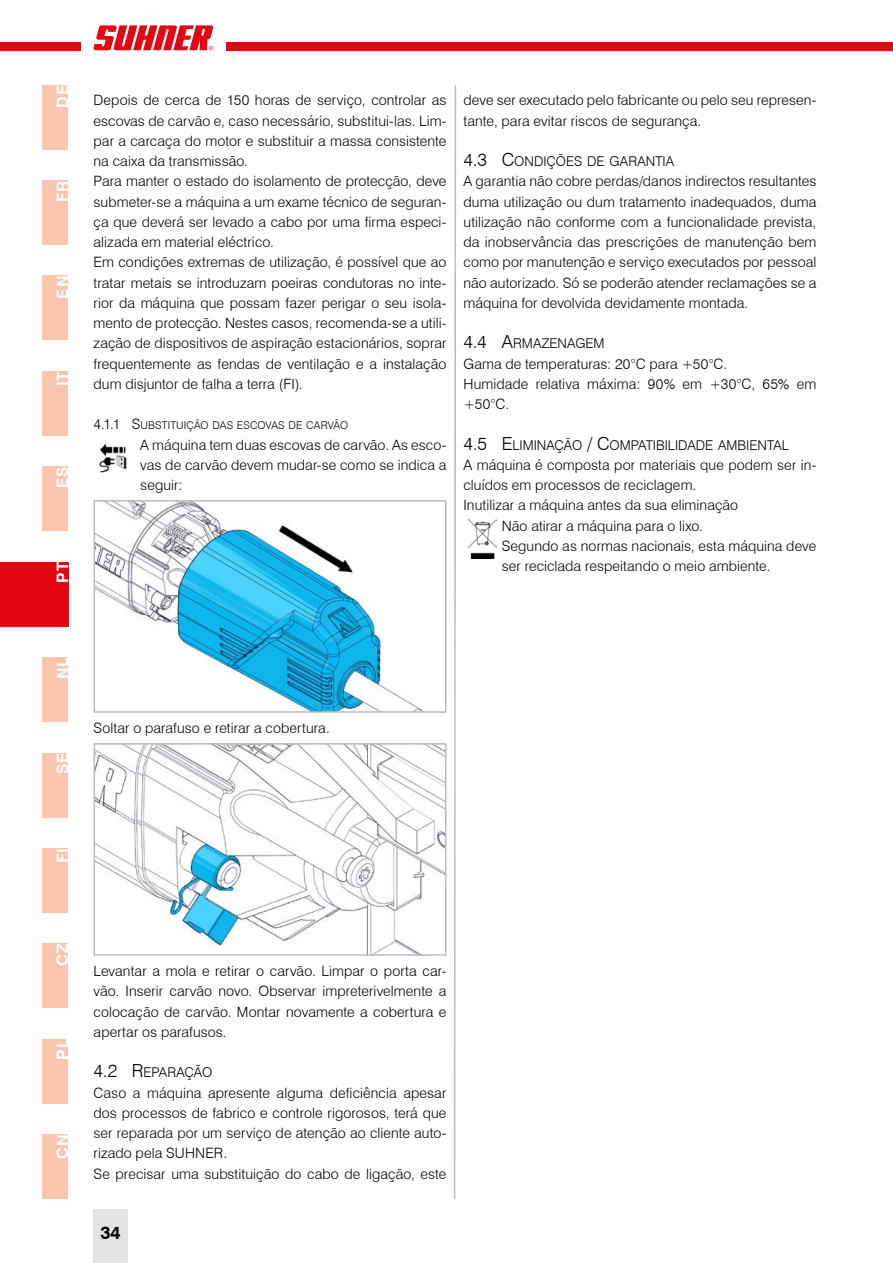
<style>
.page{position:relative;width:893px;height:1263px;background:#fff}
.page>*{position:absolute;margin:0;border:0;box-sizing:border-box;transform-origin:0 0}
.t1{font:700 18px "Swiss 721 BT";color:#000}
.t2{font:700 15.75px "Swiss 721 BT";letter-spacing:.05em;color:#fff}
.t3{font:300 14.25px/20.2px "Swiss 721 BT";letter-spacing:.005em;color:#000}
.t4{font:300 13.5px "Swiss 721 BT";color:#000}
.t5{font:300 10.65px "Swiss 721 BT";letter-spacing:.01em;color:#000}
.s1{font-size:14.25px}
.s2{font-size:18px}
</style>
<div class="page">
<div style="left:43px;top:1134px;width:25px;height:65px;background:#f9c5af"></div>
<div style="left:43px;top:1039px;width:25px;height:64px;background:#f9c5af"></div>
<svg style="left:453px;top:85px;width:4px;height:1115px"></svg>
<div style="left:43px;top:944px;width:25px;height:64px;background:#f9c5af"></div>
<div style="left:43px;top:848px;width:25px;height:64px;background:#f9c5af"></div>
<div style="left:43px;top:753px;width:25px;height:64px;background:#f9c5af"></div>
<div style="left:43px;top:657px;width:25px;height:65px;background:#f9c5af"></div>
<img style="left:99px;top:443px;width:28px;height:30px">
<img style="left:97px;top:503px;width:325px;height:207px">
<div style="left:94px;top:500px;width:352px;height:213px;border:2px solid #babbbc"></div>
<img style="left:97px;top:746px;width:346px;height:207px">
<div style="left:94px;top:743px;width:352px;height:213px;border:2px solid #babbbc"></div>
<img style="left:469px;top:520px;width:27px;height:38px">
<div style="left:43px;top:467px;width:25px;height:64px;background:#f9c5af"></div>
<div style="left:43px;top:371px;width:25px;height:64px;background:#f9c5af"></div>
<div style="left:43px;top:276px;width:25px;height:64px;background:#f9c5af"></div>
<div style="left:43px;top:180px;width:25px;height:65px;background:#f9c5af"></div>
<div style="left:43px;top:85px;width:25px;height:64px;background:#f9c5af"></div>
<div style="left:0;top:43px;width:893px;height:8px;background:#e30613"></div>
<div style="left:81px;top:17px;width:144px;height:42px;background:#fff"></div>
<svg style="left:93px;top:25px;width:120px;height:26px"></svg>
<div style="left:94px;top:1209px;width:34px;height:54px;background:#e3e3e3"></div>
<div style="left:0;top:562px;width:68px;height:64px;background:#e30613"></div>
<p class="t2" style="left:53px;top:108px;width:24px;rotate:-90deg">DE</p>
<p class="t2" style="left:53px;top:202px;width:23px;rotate:-90deg">FR</p>
<p class="t2" style="left:53px;top:299px;width:24px;rotate:-90deg">EN</p>
<p class="t2" style="left:53px;top:386px;width:16px;rotate:-90deg">IT</p>
<p class="t2" style="left:53px;top:488px;width:23px;rotate:-90deg">ES</p>
<p class="t2" style="left:53px;top:583px;width:22px;rotate:-90deg">PT</p>
<p class="t3" style="left:94px;top:90px;width:354px">Depois de cerca de 150 horas de serviço, controlar as escovas de carvão e, caso necessário, substitui-las. Lim&shy;par a carcaça do motor e substituir a massa consistente na caixa da transmissão.<br>Para manter o estado do isolamento de protecção, deve submeter-se a máquina a um exame técnico de seguran&shy;ça que deverá ser levado a cabo por uma firma especi&shy;alizada em material eléctrico.<br>Em condições extremas de utilização, é possível que ao tratar metais se introduzam poeiras condutoras no inte&shy;rior da máquina que possam fazer perigar o seu isola&shy;mento de protecção. Nestes casos, recomenda-se a utili&shy;zação de dispositivos de aspiração estacionários, soprar frequentemente as fendas de ventilação e a instalação dum disjuntor de falha a terra (FI).</p>
<p class="t5" style="left:94px;top:419px;width:256px"><span class="s1">4.1.1 S</span> UBSTITUIÇÃO DAS ESCOVAS DE CARVÃO</p>
<p class="t3" style="left:140px;top:434px;width:308px;text-align:justify">A máquina tem duas escovas de carvão. As esco&shy;vas de carvão devem mudar-se como se indica a seguir:</p>
<p class="t3" style="left:463px;top:90px;width:354px">deve ser executado pelo fabricante ou pelo seu represen&shy;tante, para evitar riscos de segurança.</p>
<p class="t4" style="left:463px;top:153px;width:212px"><span class="s2">4.3 C</span>ONDIÇÕES DE GARANTIA</p>
<p class="t3" style="left:463px;top:171px;width:354px;text-align:justify">A garantia não cobre perdas/danos indirectos resultantes duma utilização ou dum tratamento inadequados, duma utilização não conforme com a funcionalidade prevista, da inobservância das prescrições de manutenção bem como por manutenção e serviço executados por pessoal não autorizado. Só se poderão atender reclamações se a máquina for devolvida devidamente montada.</p>
<p class="t4" style="left:463px;top:335px;width:142px"><span class="s2">4.4 A</span>RMAZENAGEM</p>
<p class="t3" style="left:463px;top:353px;width:354px">Gama de temperaturas: 20°C para +50°C.<br>Humidade relativa máxima: 90% em +30°C, 65% em +50°C.</p>
<p class="t4" style="left:463px;top:437px;width:327px"><span class="s2">4.5 E</span>LIMINAÇÃO <span class="s2">/ C</span>OMPATIBILIDADE AMBIENTAL</p>
<p class="t3" style="left:463px;top:454px;width:354px">A máquina é composta por materiais que podem ser in-</p>
<p class="t3" style="left:463px;top:475px;width:234px">cluídos em processos de reciclagem.</p>
<p class="t3" style="left:463px;top:495px;width:276px">Inutilizar a máquina antes da sua eliminação</p>
<p class="t3" style="left:502px;top:515px;width:203px">Não atirar a máquina para o lixo.</p>
<p class="t3" style="left:502px;top:535px;width:316px">Segundo as normas nacionais, esta máquina deve</p>
<p class="t3" style="left:502px;top:556px;width:270px">ser reciclada respeitando o meio ambiente.</p>
<p class="t2" style="left:53px;top:679px;width:23px;rotate:-90deg">NL</p>
<p class="t2" style="left:53px;top:774px;width:23px;rotate:-90deg">SE</p>
<p class="t3" style="left:94px;top:718px;width:238px">Soltar o parafuso e retirar a cobertura.</p>
<p class="t2" style="left:53px;top:863px;width:17px;rotate:-90deg">FI</p>
<p class="t2" style="left:53px;top:966px;width:23px;rotate:-90deg">CZ</p>
<p class="t2" style="left:53px;top:1059px;width:22px;rotate:-90deg">PL</p>
<p class="t2" style="left:53px;top:1159px;width:26px;rotate:-90deg">CN</p>
<p class="t3" style="left:94px;top:961px;width:354px;text-align:justify">Levantar a mola e retirar o carvão. Limpar o porta car&shy;vão. Inserir carvão novo. Observar impreterivelmente a colocação de carvão. Montar novamente a cobertura e apertar os parafusos.</p>
<p class="t4" style="left:94px;top:1064px;width:120px"><span class="s2">4.2 R</span> EPARAÇÃO</p>
<p class="t3" style="left:94px;top:1082px;width:354px">Caso a máquina apresente alguma deficiência apesar dos processos de fabrico e controle rigorosos, terá que ser reparada por um serviço de atenção ao cliente auto&shy;rizado pela SUHNER.<br>Se precisar uma substituição do cabo de ligação, este</p>
<p class="t1" style="left:100px;top:1222px;width:22px">34</p>
</div>
